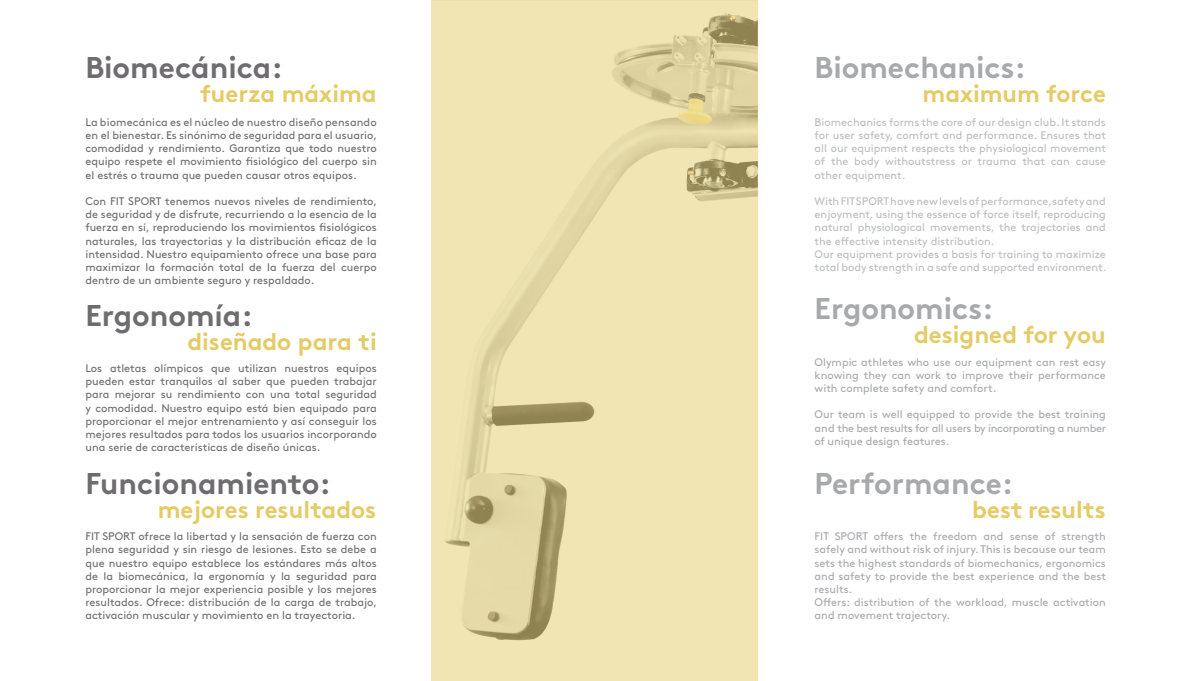
<style>
.page{position:relative;width:1191px;height:681px;background:#fff}
.page>*{position:absolute;margin:0;border:0;box-sizing:border-box;transform-origin:0 0}
.t1{font:30px "Brown Bold Alt";color:#6e6c6f}
.t2{font:30px "Brown Bold Alt";color:#a8a9ad}
.t3{font:24px "Brown Bold Alt";color:#e4cb64}
.t4{font:11px/13.2px "Brown Regular Alt";color:#6e6c6f;text-align:justify}
.t5{font:11px/13.2px "Brown Regular Alt";color:#a8a9ad;text-align:justify}
.t6{font:11px/13.2px "Brown Regular Alt";color:#bcbdc0;text-align:justify}
</style>
<div class="page">
<img style="left:431px;top:0;width:327px;height:680px">
<h1 class="t1" style="left:85px;top:43px;width:199px">Biomecánica:</h1>
<h2 class="t3" style="left:200px;top:74px;width:178px">fuerza máxima</h2>
<p class="t4" style="left:85px;top:114px;width:293px">La biomecánica es el núcleo de nuestro diseño pensando en el bienestar. Es sinónimo de seguridad para el usuario, comodidad y rendimiento. Garantiza que todo nuestro equipo respete el movimiento fisiológico del cuerpo sin el estrés o trauma que pueden causar otros equipos.</p>
<p class="t4" style="left:85px;top:193px;width:293px">Con FIT SPORT tenemos nuevos niveles de rendimiento, de seguridad y de disfrute, recurriendo a la esencia de la fuerza en sí, reproduciendo los movimientos fisiológicos naturales, las trayectorias y la distribución eficaz de la intensidad. Nuestro equipamiento ofrece una base para maximizar la formación total de la fuerza del cuerpo dentro de un ambiente seguro y respaldado.</p>
<h1 class="t1" style="left:85px;top:291px;width:169px">Ergonomía:</h1>
<h2 class="t3" style="left:187px;top:322px;width:191px">diseñado para ti</h2>
<p class="t4" style="left:85px;top:360px;width:293px">Los atletas olímpicos que utilizan nuestros equipos pueden estar tranquilos al saber que pueden trabajar para mejorar su rendimiento con una total seguridad y comodidad. Nuestro equipo está bien equipado para proporcionar el mejor entrenamiento y así conseguir los mejores resultados para todos los usuarios incorporando una serie de características de diseño únicas.</p>
<h1 class="t1" style="left:85px;top:459px;width:247px">Funcionamiento:</h1>
<h2 class="t3" style="left:158px;top:490px;width:220px">mejores resultados</h2>
<p class="t4" style="left:85px;top:528px;width:293px">FIT SPORT ofrece la libertad y la sensación de fuerza con plena seguridad y sin riesgo de lesiones. Esto se debe a que nuestro equipo establece los estándares más altos de la biomecánica, la ergonomía y la seguridad para proporcionar la mejor experiencia posible y los mejores resultados. Ofrece: distribución de la carga de trabajo, activación muscular y movimiento en la trayectoria.</p>
<h1 class="t2" style="left:814px;top:43px;width:213px">Biomechanics:</h1>
<h2 class="t3" style="left:922px;top:74px;width:185px">maximum force</h2>
<p class="t6" style="left:814px;top:114px;width:293px">Biomechanics forms the core of our design club. It stands for user safety, comfort and performance. Ensures that all our equipment respects the physiological movement of the body withoutstress or trauma that can cause other equipment.</p>
<p class="t6" style="left:814px;top:193px;width:293px;text-align:left">With FIT SPORT have new levels of performance,safety and enjoyment, using the essence of force itself, reproducing natural physiological movements, the trajectories and the effective intensity distribution.<br>Our equipment provides a basis for training to maximize total body strength in a safe and supported environment.</p>
<h1 class="t2" style="left:814px;top:284px;width:180px">Ergonomics:</h1>
<h2 class="t3" style="left:914px;top:315px;width:193px">designed for you</h2>
<p class="t5" style="left:814px;top:354px;width:293px">Olympic athletes who use our equipment can rest easy knowing they can work to improve their performance with complete safety and comfort.</p>
<p class="t5" style="left:814px;top:407px;width:293px">Our team is well equipped to provide the best training and the best results for all users by incorporating a number of unique design features.</p>
<h1 class="t2" style="left:814px;top:459px;width:200px">Performance:</h1>
<h2 class="t3" style="left:972px;top:490px;width:135px">best results</h2>
<p class="t5" style="left:814px;top:528px;width:293px;text-align:left">FIT SPORT offers the freedom and sense of strength safely and without risk of injury. This is because our team sets the highest standards of biomechanics, ergonomics and safety to provide the best experience and the best results.<br>Offers: distribution of the workload, muscle activation and movement trajectory.</p>
</div>
